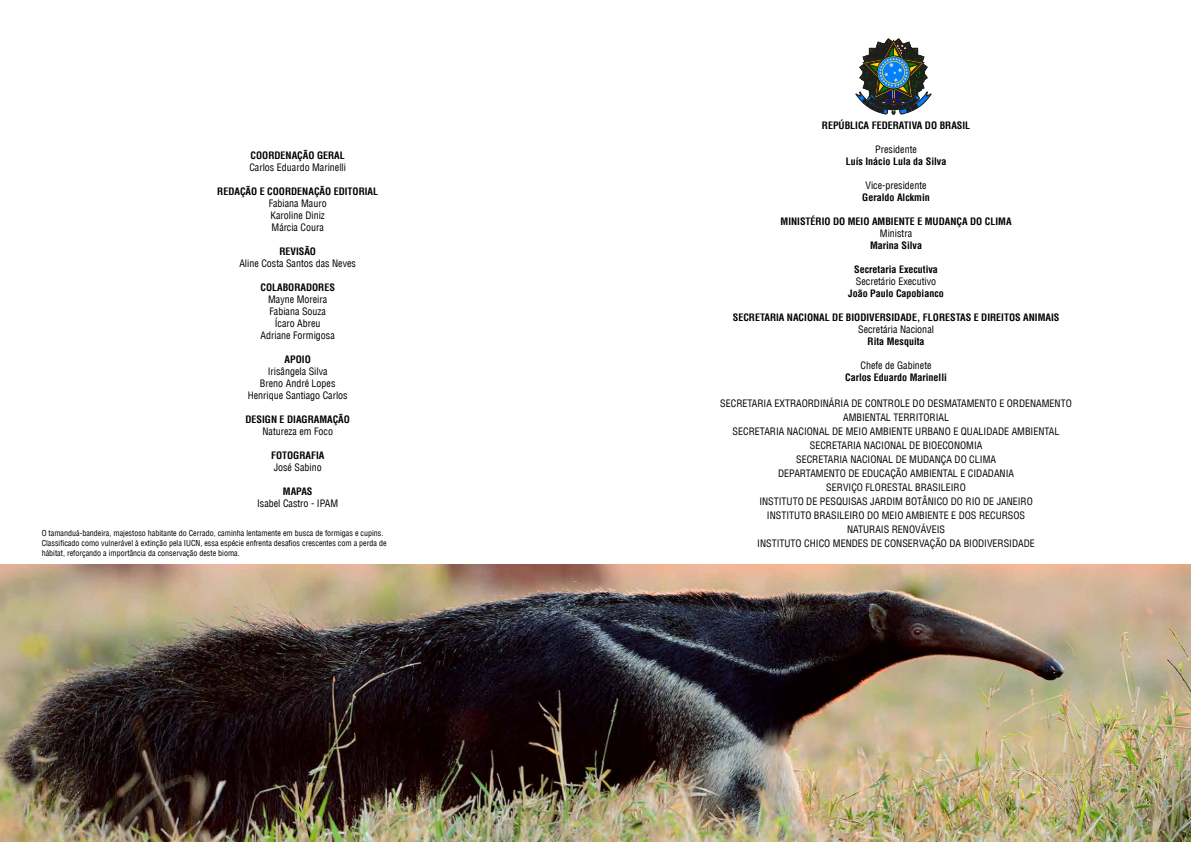
<style>
.page{position:relative;width:1191px;height:842px;background:#fff}
.page>*{position:absolute;margin:0;border:0;box-sizing:border-box;transform-origin:0 0}
.t1{font:condensed 10px/14px "Helvetica LT";color:#000;text-align:center}
.t2{font:700 condensed 10px "Helvetica LT";color:#000}
.t3{font:condensed 8px/9.6px "Helvetica LT";color:#000}
</style>
<div class="page">
<svg style="left:855px;top:39px;width:76px;height:75px"></svg>
<img style="left:0;top:564px;width:1191px;height:278px">
<p class="t2" style="left:251px;top:149px;width:96px">COORDENAÇÃO GERAL</p>
<p class="t1" style="left:249px;top:161px;width:98px">Carlos Eduardo Marinelli</p>
<p class="t2" style="left:217px;top:185px;width:162px">REDAÇÃO E COORDENAÇÃO EDITORIAL</p>
<p class="t1" style="left:269px;top:198px;width:60px;line-height:12px;text-align:left">Fabiana Mauro<br>Karoline Diniz<br>Márcia Coura</p>
<p class="t2" style="left:279px;top:245px;width:38px">REVISÃO</p>
<p class="t1" style="left:239px;top:257px;width:118px">Aline Costa Santos das Neves</p>
<p class="t2" style="left:260px;top:281px;width:76px">COLABORADORES</p>
<p class="t1" style="left:261px;top:294px;width:76px;line-height:12px">Mayne Moreira<br>Fabiana Souza<br>Ícaro Abreu<br>Adriane Formigosa</p>
<p class="t2" style="left:285px;top:353px;width:28px">APOIO</p>
<p class="t1" style="left:248px;top:366px;width:101px;line-height:12px">Irisângela Silva<br>Breno André Lopes<br>Henrique Santiago Carlos</p>
<p class="t2" style="left:245px;top:413px;width:106px">DESIGN E DIAGRAMAÇÃO</p>
<p class="t1" style="left:262px;top:425px;width:72px">Natureza em Foco</p>
<p class="t2" style="left:271px;top:449px;width:55px">FOTOGRAFIA</p>
<p class="t1" style="left:274px;top:461px;width:50px">José Sabino</p>
<p class="t2" style="left:283px;top:485px;width:31px">MAPAS</p>
<p class="t1" style="left:257px;top:497px;width:83px">Isabel Castro - IPAM</p>
<p class="t3" style="left:42px;top:529px;width:346px">O tamanduá-bandeira, majestoso habitante do Cerrado, caminha lentamente em busca de formigas e cupins.<br>Classificado como vulnerável à extinção pela IUCN, essa espécie enfrenta desafios crescentes com a perda de hábitat, reforçando a importância da conservação deste bioma.</p>
<p class="t2" style="left:822px;top:119px;width:150px">REPÚBLICA FEDERATIVA DO BRASIL</p>
<p class="t1" style="left:875px;top:142px;width:43px">Presidente</p>
<p class="t2" style="left:845px;top:155px;width:102px">Luís Inácio Lula da Silva</p>
<p class="t1" style="left:865px;top:178px;width:63px">Vice-presidente</p>
<p class="t2" style="left:862px;top:191px;width:69px">Geraldo Alckmin</p>
<p class="t2" style="left:780px;top:215px;width:232px">MINISTÉRIO DO MEIO AMBIENTE E MUDANÇA DO CLIMA</p>
<p class="t1" style="left:880px;top:226px;width:34px">Ministra</p>
<p class="t2" style="left:870px;top:239px;width:53px">Marina Silva</p>
<p class="t2" style="left:854px;top:263px;width:85px">Secretaria Executiva</p>
<p class="t1" style="left:856px;top:274px;width:82px">Secretário Executivo</p>
<p class="t2" style="left:848px;top:287px;width:97px">João Paulo Capobianco</p>
<p class="t2" style="left:733px;top:311px;width:328px">SECRETARIA NACIONAL DE BIODIVERSIDADE, FLORESTAS E DIREITOS ANIMAIS</p>
<p class="t1" style="left:858px;top:322px;width:77px">Secretária Nacional</p>
<p class="t2" style="left:867px;top:335px;width:58px">Rita Mesquita</p>
<p class="t1" style="left:860px;top:358px;width:73px">Chefe de Gabinete</p>
<p class="t2" style="left:845px;top:371px;width:103px">Carlos Eduardo Marinelli</p>
<p class="t1" style="left:720px;top:396px;width:353px">SECRETARIA EXTRAORDINÁRIA DE CONTROLE DO DESMATAMENTO E ORDENAMENTO AMBIENTAL TERRITORIAL<br>SECRETARIA NACIONAL DE MEIO AMBIENTE URBANO E QUALIDADE AMBIENTAL SECRETARIA NACIONAL DE BIOECONOMIA<br>SECRETARIA NACIONAL DE MUDANÇA DO CLIMA<br>DEPARTAMENTO DE EDUCAÇÃO AMBIENTAL E CIDADANIA<br>SERVIÇO FLORESTAL BRASILEIRO<br>INSTITUTO DE PESQUISAS JARDIM BOTÂNICO DO RIO DE JANEIRO<br>INSTITUTO BRASILEIRO DO MEIO AMBIENTE E DOS RECURSOS<br>NATURAIS RENOVÁVEIS<br>INSTITUTO CHICO MENDES DE CONSERVAÇÃO DA BIODIVERSIDADE</p>
</div>
